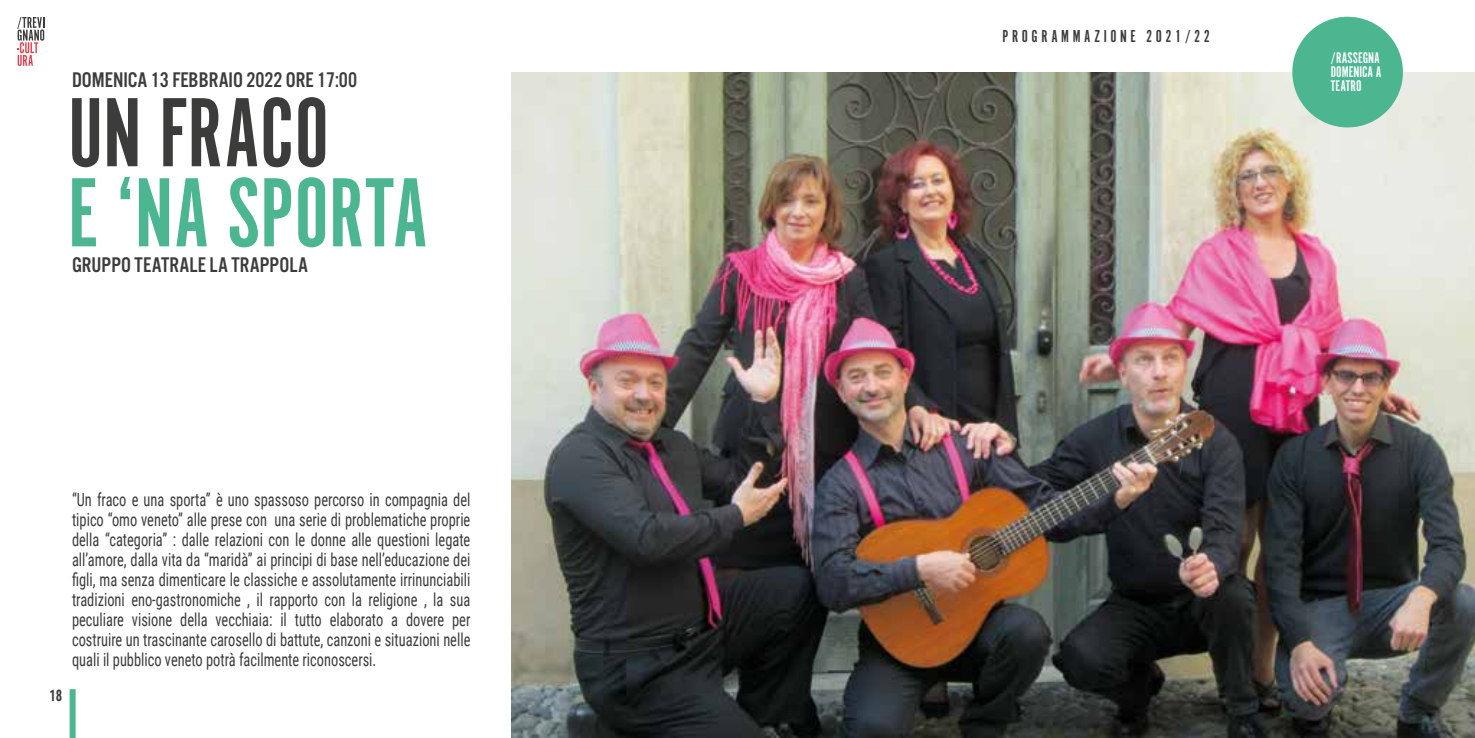
<style>
.page{position:relative;width:1475px;height:738px;background:#fff}
.page>*{position:absolute;margin:0;border:0;box-sizing:border-box;transform-origin:0 0}
.t1{font:102px "Alternate Got No 1 D";color:#4cb691}
.t2{font:102px "Alternate Got No 1 D";color:#3c3c3b}
.t3{font:22px "Alternate Got No 3 D";color:#3c3c3b}
.t4{font:18px/20px "Roboto Condensed";color:#3c3c3b;text-align:justify;scale:.8 1}
.t5{font:18px "Alternate Got No 1 D";letter-spacing:.2em;color:#3c3c3b}
.t6{font:16px/14px "Alternate Got No 1 D";color:#fff;text-align:justify}
.t7{font:700 16px "Roboto Condensed";color:#3c3c3b;scale:.8 1}
</style>
<div class="page">
<svg style="left:17px;top:17px;width:27px;height:49px"></svg>
<div style="left:70px;top:688px;width:6px;height:49px;background:#4cb691"></div>
<img style="left:511px;top:72px;width:963px;height:665px">
<div style="left:1291px;top:17px;width:111px;height:110px;background:#4cb691;border-radius:50%"></div>
<p class="t3" style="left:72px;top:68px;width:286px">DOMENICA 13 FEBBRAIO 2022 ORE 17:00</p>
<h1 class="t2" style="left:68px;top:79px;width:262px">UN FRACO</h1>
<h1 class="t1" style="left:68px;top:158px;width:361px">E ‘NA SPORTA</h1>
<p class="t3" style="left:72px;top:253px;width:237px">GRUPPO TEATRALE LA TRAPPOLA</p>
<p class="t7" style="left:49px;top:683px;width:18px">18</p>
<p class="t4" style="left:72px;top:488px;width:499px">“Un fraco e una sporta” è uno spassoso percorso in compagnia del tipico “omo veneto” alle prese con una serie di problematiche proprie della “categoria” : dalle relazioni con le donne alle questioni legate all’amore, dalla vita da “maridà” ai principi di base nell’educazione dei figli, ma senza dimenticare le classiche e assolutamente irrinunciabili tradizioni eno-gastronomiche , il rapporto con la religione , la sua peculiare visione della vecchiaia: il tutto elaborato a dovere per costruire un trascinante carosello di battute, canzoni e situazioni nelle quali il pubblico veneto potrà facilmente riconoscersi.</p>
<p class="t5" style="left:1002px;top:27px;width:209px">PROGRAMMAZIONE 2021/22</p>
<p class="t6" style="left:1330px;top:51px;width:52px">/RASSEGNA DOMENICA A TEATRO</p>
</div>
